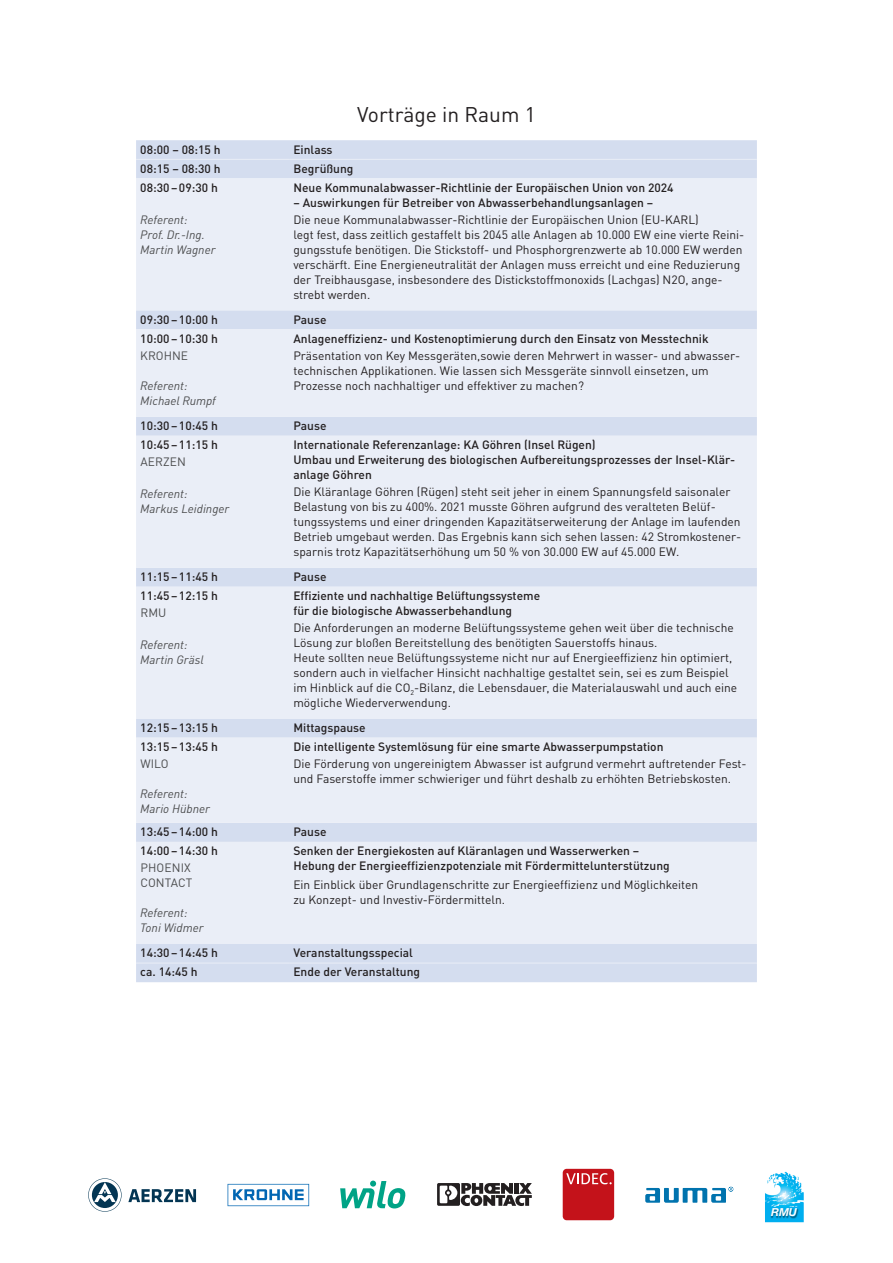
<style>
.page{position:relative;width:893px;height:1263px;background:#fff}
.page>*{position:absolute;margin:0;border:0;box-sizing:border-box;transform-origin:0 0}
.t1{font:21px "DIN Pro";color:#231f20}
.t2{font:12px/15px "DIN Pro";color:#231f20}
.t3{font:500 12px/15px "DIN Pro";color:#231f20}
.t4{font:italic 12px/15px "DIN Pro";color:#4b4c4d}
.t5{font:12px/15px "DIN Pro";letter-spacing:.01em;color:#4b4c4d}
.t6{font:italic 700 11.1px "Helvetica Neue";color:#fff}
</style>
<div class="page">
<div style="left:136px;top:140px;width:621px;height:842px;background:#d4ddef"></div>
<svg style="left:136px;top:178px;width:621px;height:766px;background:#e7ebf6"></svg>
<hr style="left:136px;top:159px;width:153px;height:1px;background:#eaeef7">
<hr style="left:289px;top:159px;width:468px;height:1px;background:#eaeef7">
<hr style="left:136px;top:963px;width:153px;height:1px;background:#eaeef7">
<hr style="left:289px;top:963px;width:468px;height:1px;background:#eaeef7">
<svg style="left:128px;top:1189px;width:68px;height:13px"></svg>
<svg style="left:88px;top:1178px;width:34px;height:34px"></svg>
<svg style="left:437px;top:1183px;width:95px;height:23px"></svg>
<div style="left:563px;top:1169px;width:51px;height:51px;background:#c4121a;border-radius:4px"></div>
<svg style="left:566px;top:1173px;width:46px;height:11px"></svg>
<svg style="left:228px;top:1184px;width:81px;height:22px"></svg>
<svg style="left:645px;top:1187px;width:88px;height:16px"></svg>
<svg style="left:340px;top:1180px;width:66px;height:28px"></svg>
<img style="left:765px;top:1171px;width:39px;height:51px">
<img style="left:771px;top:1208px;width:28px;height:10px">
<h1 class="t1" style="left:357px;top:98px;width:180px">Vorträge in Raum 1</h1>
<p class="t3" style="left:140px;top:140px;width:82px">08:00 – 08:15 h</p>
<p class="t3" style="left:293px;top:140px;width:41px">Einlass</p>
<p class="t3" style="left:140px;top:160px;width:82px">08:15 – 08:30 h</p>
<p class="t3" style="left:293px;top:160px;width:62px">Begrüßung</p>
<p class="t3" style="left:140px;top:179px;width:79px">08:30–09:30 h</p>
<p class="t4" style="left:140px;top:211px;width:77px">Referent:<br>Prof. Dr.-Ing.<br>Martin Wagner</p>
<p class="t3" style="left:293px;top:179px;width:382px">Neue Kommunalabwasser-Richtlinie der Europäischen Union von 2024</p>
<p class="t3" style="left:293px;top:194px;width:361px">– Auswirkungen für Betreiber von Abwasserbehandlungsanlagen –</p>
<p class="t2" style="left:293px;top:211px;width:452px">Die neue Kommunalabwasser-Richtlinie der Europäischen Union (EU-KARL)<br>legt fest, dass zeitlich gestaffelt bis 2045 alle Anlagen ab 10.000 EW eine vierte Reini&shy;gungsstufe benötigen. Die Stickstoff- und Phosphorgrenzwerte ab 10.000 EW werden verschärft. Eine Energieneutralität der Anlagen muss erreicht und eine Reduzierung der Treibhausgase, insbesondere des Distickstoffmonoxids (Lachgas) N2O, ange&shy;strebt werden.</p>
<p class="t3" style="left:140px;top:311px;width:79px">09:30–10:00 h</p>
<p class="t3" style="left:293px;top:311px;width:35px">Pause</p>
<p class="t3" style="left:140px;top:330px;width:79px">10:00–10:30 h</p>
<p class="t5" style="left:140px;top:347px;width:49px">KROHNE</p>
<p class="t4" style="left:140px;top:377px;width:77px">Referent:<br>Michael Rumpf</p>
<p class="t3" style="left:293px;top:330px;width:417px">Anlageneffizienz- und Kostenoptimierung durch den Einsatz von Messtechnik</p>
<p class="t2" style="left:293px;top:347px;width:448px">Präsentation von Key Messgeräten,sowie deren Mehrwert in wasser- und abwasser&shy;technischen Applikationen. Wie lassen sich Messgeräte sinnvoll einsetzen, um<br>Prozesse noch nachhaltiger und effektiver zu machen?</p>
<p class="t3" style="left:140px;top:417px;width:79px">10:30–10:45 h</p>
<p class="t3" style="left:293px;top:417px;width:35px">Pause</p>
<p class="t3" style="left:140px;top:436px;width:79px">10:45–11:15 h</p>
<p class="t5" style="left:140px;top:453px;width:47px">AERZEN</p>
<p class="t4" style="left:140px;top:485px;width:91px">Referent:<br>Markus Leidinger</p>
<p class="t3" style="left:293px;top:436px;width:443px">Internationale Referenzanlage: KA Göhren (Insel Rügen)<br>Umbau und Erweiterung des biologischen Aufbereitungsprozesses der Insel-Klär&shy;anlage Göhren</p>
<p class="t2" style="left:293px;top:483px;width:449px">Die Kläranlage Göhren (Rügen) steht seit jeher in einem Spannungsfeld saisonaler Belastung von bis zu 400%. 2021 musste Göhren aufgrund des veralteten Belüf&shy;tungssystems und einer dringenden Kapazitätserweiterung der Anlage im laufenden Betrieb umgebaut werden. Das Ergebnis kann sich sehen lassen: 42 Stromkostener&shy;sparnis trotz Kapazitätserhöhung um 50 % von 30.000 EW auf 45.000 EW.</p>
<p class="t3" style="left:140px;top:568px;width:79px">11:15–11:45 h</p>
<p class="t3" style="left:293px;top:568px;width:35px">Pause</p>
<p class="t3" style="left:140px;top:587px;width:79px">11:45–12:15 h</p>
<p class="t5" style="left:140px;top:604px;width:28px">RMU</p>
<p class="t4" style="left:140px;top:636px;width:65px">Referent:<br>Martin Gräsl</p>
<p class="t3" style="left:293px;top:587px;width:248px">Effiziente und nachhaltige Belüftungssysteme für die biologische Abwasserbehandlung</p>
<p class="t2" style="left:293px;top:619px;width:445px">Die Anforderungen an moderne Belüftungssysteme gehen weit über die technische Lösung zur bloßen Bereitstellung des benötigten Sauerstoffs hinaus.<br>Heute sollten neue Belüftungssysteme nicht nur auf Energieeffizienz hin optimiert, sondern auch in vielfacher Hinsicht nachhaltige gestaltet sein, sei es zum Beispiel im Hinblick auf die CO<sub>2</sub>-Bilanz, die Lebensdauer, die Materialauswahl und auch eine mögliche Wiederverwendung.</p>
<p class="t3" style="left:140px;top:719px;width:79px">12:15–13:15 h</p>
<p class="t3" style="left:293px;top:719px;width:74px">Mittagspause</p>
<p class="t3" style="left:140px;top:738px;width:79px">13:15–13:45 h</p>
<p class="t5" style="left:140px;top:755px;width:30px">WILO</p>
<p class="t4" style="left:140px;top:785px;width:71px">Referent:<br>Mario Hübner</p>
<p class="t3" style="left:293px;top:738px;width:372px">Die intelligente Systemlösung für eine smarte Abwasserpumpstation</p>
<p class="t2" style="left:293px;top:755px;width:455px">Die Förderung von ungereinigtem Abwasser ist aufgrund vermehrt auftretender Fest&shy;und Faserstoffe immer schwieriger und führt deshalb zu erhöhten Betriebskosten.</p>
<p class="t3" style="left:140px;top:823px;width:79px">13:45–14:00 h</p>
<p class="t3" style="left:293px;top:823px;width:35px">Pause</p>
<p class="t3" style="left:140px;top:842px;width:79px">14:00–14:30 h</p>
<p class="t5" style="left:140px;top:859px;width:53px">PHOENIX<br>CONTACT</p>
<p class="t4" style="left:140px;top:904px;width:65px">Referent:<br>Toni Widmer</p>
<p class="t3" style="left:293px;top:842px;width:378px">Senken der Energiekosten auf Kläranlagen und Wasserwerken –<br>Hebung der Energieeffizienzpotenziale mit Fördermittelunterstützung</p>
<p class="t2" style="left:293px;top:876px;width:406px">Ein Einblick über Grundlagenschritte zur Energieeffizienz und Möglichkeiten zu Konzept- und Investiv-Fördermitteln.</p>
<p class="t3" style="left:140px;top:944px;width:79px">14:30–14:45 h</p>
<p class="t3" style="left:293px;top:944px;width:121px">Veranstaltungsspecial</p>
<p class="t3" style="left:140px;top:963px;width:59px">ca. 14:45 h</p>
<p class="t3" style="left:293px;top:963px;width:128px">Ende der Veranstaltung</p>
<p class="t6" style="left:771px;top:1205px;width:28px">RMU</p>
</div>
